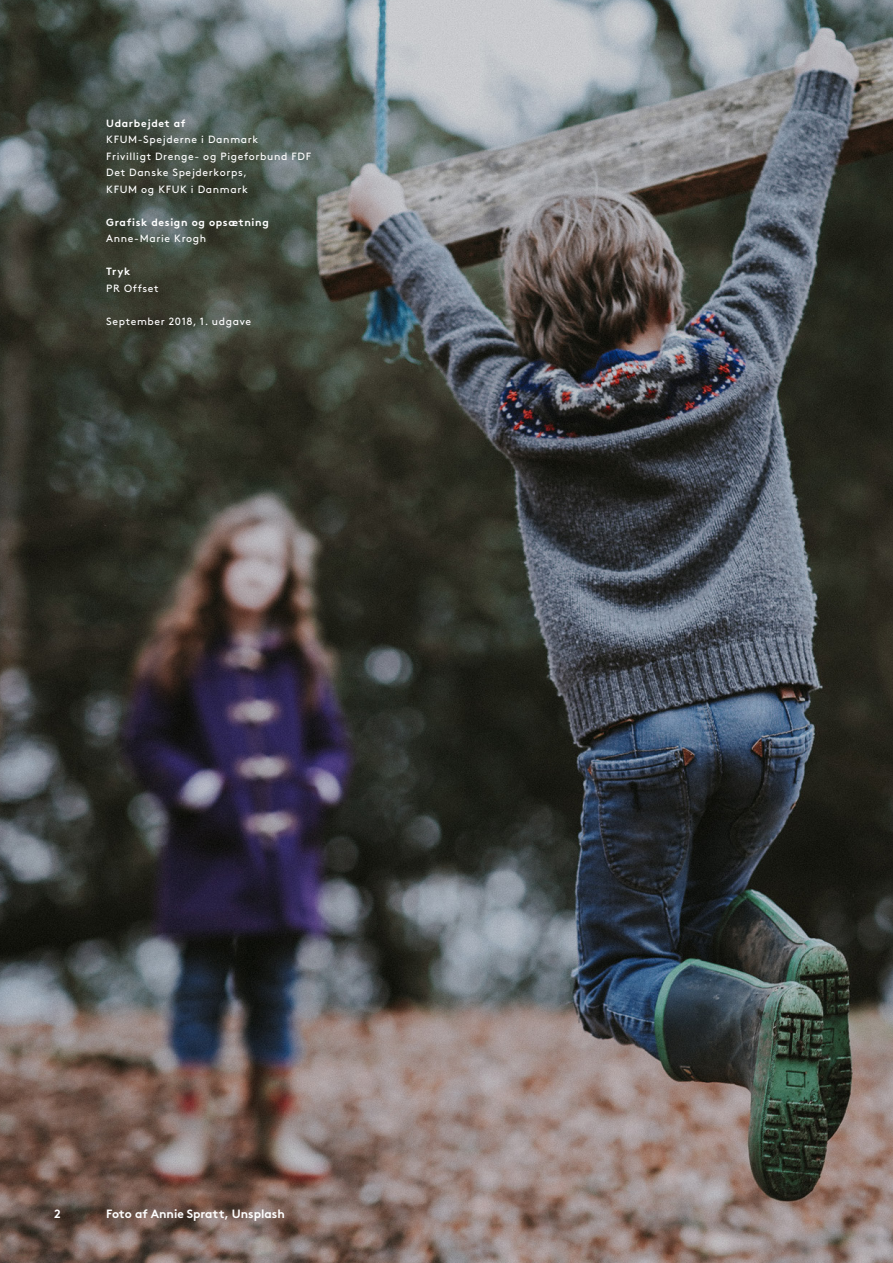
<style>
.page{position:relative;width:893px;height:1263px;background:#fff}
.page>*{position:absolute;margin:0;border:0;box-sizing:border-box;transform-origin:0 0}
.CREDIT{font:700 12px "Brown";color:#fff}
.t1{font:10.5px "Brown";letter-spacing:.06em;color:#fff}
.t2{font:700 10.5px "Brown";letter-spacing:.06em;color:#fff}
</style>
<div class="page">
<img style="left:0;top:0;width:893px;height:1263px">
<p class="t2" style="left:106px;top:115px;width:81px">Udarbejdet af</p>
<p class="t1" style="left:106px;top:132px;width:154px">KFUM-Spejderne i Danmark</p>
<p class="t1" style="left:106px;top:148px;width:206px">Frivilligt Drenge- og Pigeforbund FDF</p>
<p class="t1" style="left:106px;top:165px;width:142px">Det Danske Spejderkorps,</p>
<p class="t1" style="left:106px;top:181px;width:143px">KFUM og KFUK i Danmark</p>
<p class="t2" style="left:106px;top:214px;width:164px">Grafisk design og opsætning</p>
<p class="t1" style="left:106px;top:231px;width:101px">Anne-Marie Krogh</p>
<p class="t2" style="left:106px;top:263px;width:26px">Tryk</p>
<p class="t1" style="left:106px;top:280px;width:54px">PR Offset</p>
<p class="t1" style="left:106px;top:313px;width:146px">September 2018, 1. udgave</p>
<p class="CREDIT" style="left:54px;top:1203px;width:8px">2</p>
<p class="CREDIT" style="left:106px;top:1203px;width:180px">Foto af Annie Spratt, Unsplash</p>
</div>
